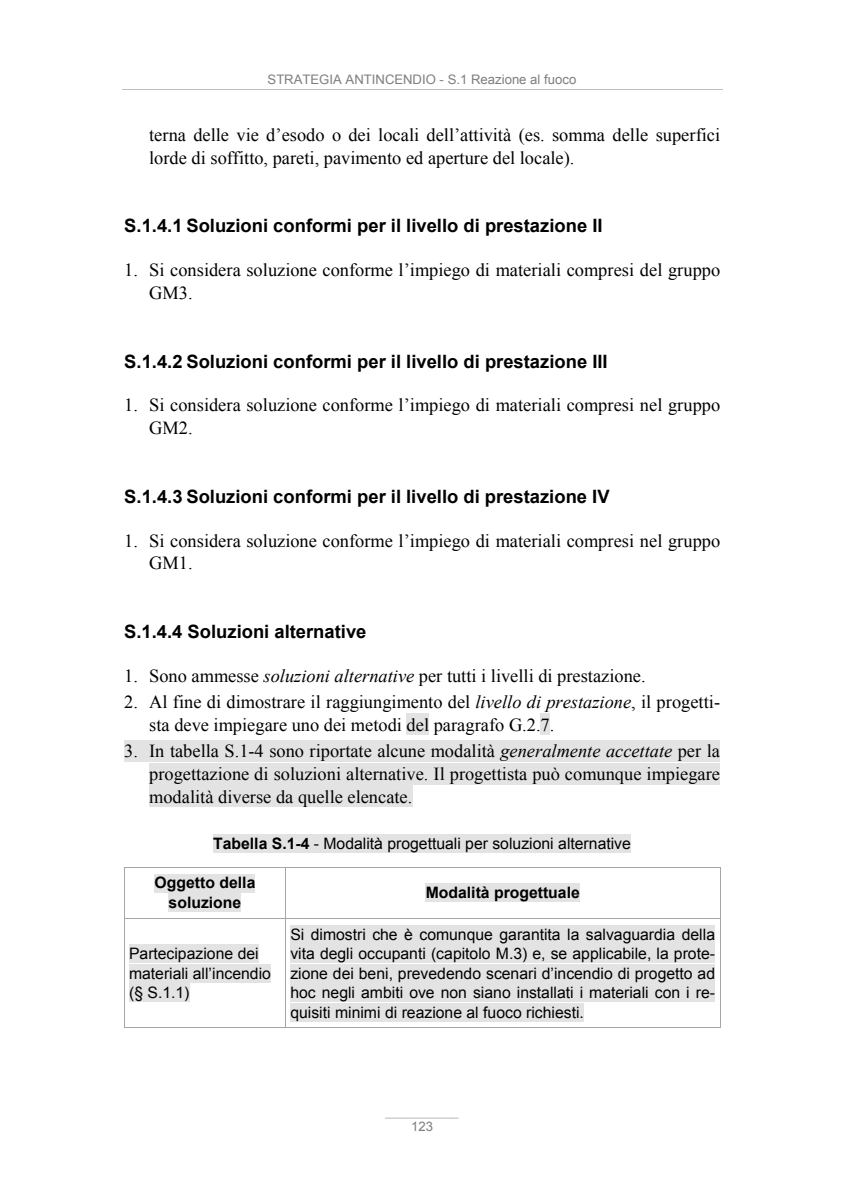
<style>
.page{position:relative;width:844px;height:1191px;background:#fff}
.page>*{position:absolute;margin:0;border:0;box-sizing:border-box;transform-origin:0 0}
.t1{font:18.38px/22.8px "Times New Roman";color:#000}
.t2{font:700 18.38px "Arial";color:#000}
.t3{font:15.75px/19.6px "Arial";color:#000}
.t4{font:700 15.75px/19.6px "Arial";color:#000;text-align:center}
.t5{font:13.12px "Arial";letter-spacing:-.005em;color:#7e7e7e}
.t6{font:13.12px/15px "Arial";color:#bfbfbf;text-align:center}
.s1{font-style:italic}
.s2{font-weight:700}
.s3{color:#7e7e7e}
</style>
<div class="page">
<hr style="left:122px;top:89px;width:600px;height:1px;background:#bfbfbf">
<div style="left:406px;top:714px;width:23px;height:21px;background:#e3e3e3"></div>
<div style="left:540px;top:714px;width:9px;height:21px;background:#e3e3e3"></div>
<div style="left:124px;top:740px;width:595px;height:21px;background:#e3e3e3"></div>
<div style="left:149px;top:763px;width:570px;height:21px;background:#e3e3e3"></div>
<div style="left:149px;top:785px;width:263px;height:22px;background:#e3e3e3"></div>
<div style="left:213px;top:835px;width:417px;height:18px;background:#e3e3e3"></div>
<div style="left:155px;top:874px;width:100px;height:18px;background:#e3e3e3"></div>
<div style="left:168px;top:893px;width:73px;height:18px;background:#e3e3e3"></div>
<div style="left:425px;top:884px;width:154px;height:18px;background:#e3e3e3"></div>
<hr style="left:124px;top:867px;width:161px;height:1px;background:#a6a6a6">
<hr style="left:286px;top:867px;width:433px;height:1px;background:#a6a6a6">
<hr style="left:124px;top:872px;width:1px;height:46px;background:#a6a6a6">
<hr style="left:285px;top:872px;width:1px;height:46px;background:#a6a6a6">
<hr style="left:719px;top:872px;width:1px;height:46px;background:#a6a6a6">
<div style="left:129px;top:944px;width:129px;height:18px;background:#e3e3e3"></div>
<div style="left:129px;top:964px;width:142px;height:18px;background:#e3e3e3"></div>
<div style="left:129px;top:983px;width:60px;height:18px;background:#e3e3e3"></div>
<div style="left:290px;top:925px;width:425px;height:18px;background:#e3e3e3"></div>
<div style="left:290px;top:944px;width:425px;height:18px;background:#e3e3e3"></div>
<div style="left:290px;top:964px;width:425px;height:18px;background:#e3e3e3"></div>
<div style="left:290px;top:983px;width:425px;height:18px;background:#e3e3e3"></div>
<div style="left:290px;top:1003px;width:293px;height:18px;background:#e3e3e3"></div>
<hr style="left:124px;top:918px;width:161px;height:1px;background:#a6a6a6">
<hr style="left:286px;top:918px;width:433px;height:1px;background:#a6a6a6">
<hr style="left:124px;top:923px;width:1px;height:105px;background:#a6a6a6">
<hr style="left:124px;top:1027px;width:161px;height:1px;background:#a6a6a6">
<hr style="left:285px;top:923px;width:1px;height:105px;background:#a6a6a6">
<hr style="left:286px;top:1027px;width:433px;height:1px;background:#a6a6a6">
<hr style="left:719px;top:923px;width:1px;height:105px;background:#a6a6a6">
<p class="t5" style="left:267px;top:72px;width:310px">STRATEGIA ANTINCENDIO - S.1 Reazione al fuoco</p>
<p class="t1" style="left:149px;top:123px;width:572px">terna delle vie d’esodo o dei locali dell’attività (es. somma delle superfici lorde di soffitto, pareti, pavimento ed aperture del locale).</p>
<p class="t2" style="left:124px;top:216px;width:479px">S.1.4.1 Soluzioni conformi per il livello di prestazione II</p>
<p class="t1" style="left:149px;top:259px;width:572px;text-indent:-25px">1. Si considera soluzione conforme l’impiego di materiali compresi del gruppo<br>GM3.</p>
<p class="t2" style="left:124px;top:351px;width:485px">S.1.4.2 Soluzioni conformi per il livello di prestazione III</p>
<p class="t1" style="left:149px;top:394px;width:572px;text-indent:-25px">1. Si considera soluzione conforme l’impiego di materiali compresi nel gruppo<br>GM2.</p>
<p class="t2" style="left:124px;top:486px;width:487px">S.1.4.3 Soluzioni conformi per il livello di prestazione IV</p>
<p class="t1" style="left:149px;top:529px;width:572px;text-indent:-25px">1. Si considera soluzione conforme l’impiego di materiali compresi nel gruppo<br>GM1.</p>
<p class="t2" style="left:124px;top:621px;width:243px">S.1.4.4 Soluzioni alternative</p>
<p class="t1" style="left:124px;top:664px;width:522px">1. Sono ammesse <span class="s1">soluzioni alternative</span> per tutti i livelli di prestazione.</p>
<p class="t1" style="left:149px;top:690px;width:572px;text-indent:-25px">2. Al fine di dimostrare il raggiungimento del <span class="s1">livello di prestazione</span>, il progetti&shy;sta deve impiegare uno dei metodi del paragrafo G.2.7.</p>
<p class="t1" style="left:149px;top:739px;width:572px;text-align:justify;text-indent:-25px">3. In tabella S.1-4 sono riportate alcune modalità <span class="s1">generalmente accettate</span> per la progettazione di soluzioni alternative. Il progettista può comunque impiegare modalità diverse da quelle elencate.</p>
<p class="t3" style="left:213px;top:834px;width:419px"><span class="s2">Tabella S.1-4</span> - Modalità progettuali per soluzioni alternative</p>
<p class="t4" style="left:155px;top:873px;width:102px">Oggetto della soluzione</p>
<p class="t4" style="left:425px;top:883px;width:155px">Modalità progettuale</p>
<p class="t3" style="left:129px;top:943px;width:143px">Partecipazione dei materiali all’incendio (§ S.1.1)</p>
<p class="t3" style="left:290px;top:924px;width:426px;text-align:justify">Si dimostri che è comunque garantita la salvaguardia della vita degli occupanti (capitolo M.3) e, se applicabile, la prote&shy;zione dei beni, prevedendo scenari d’incendio di progetto ad hoc negli ambiti ove non siano installati i materiali con i re&shy;quisiti minimi di reazione al fuoco richiesti.</p>
<p class="t6" style="left:385px;top:1103px;width:75px">__________<br><span class="s3">123</span></p>
</div>
